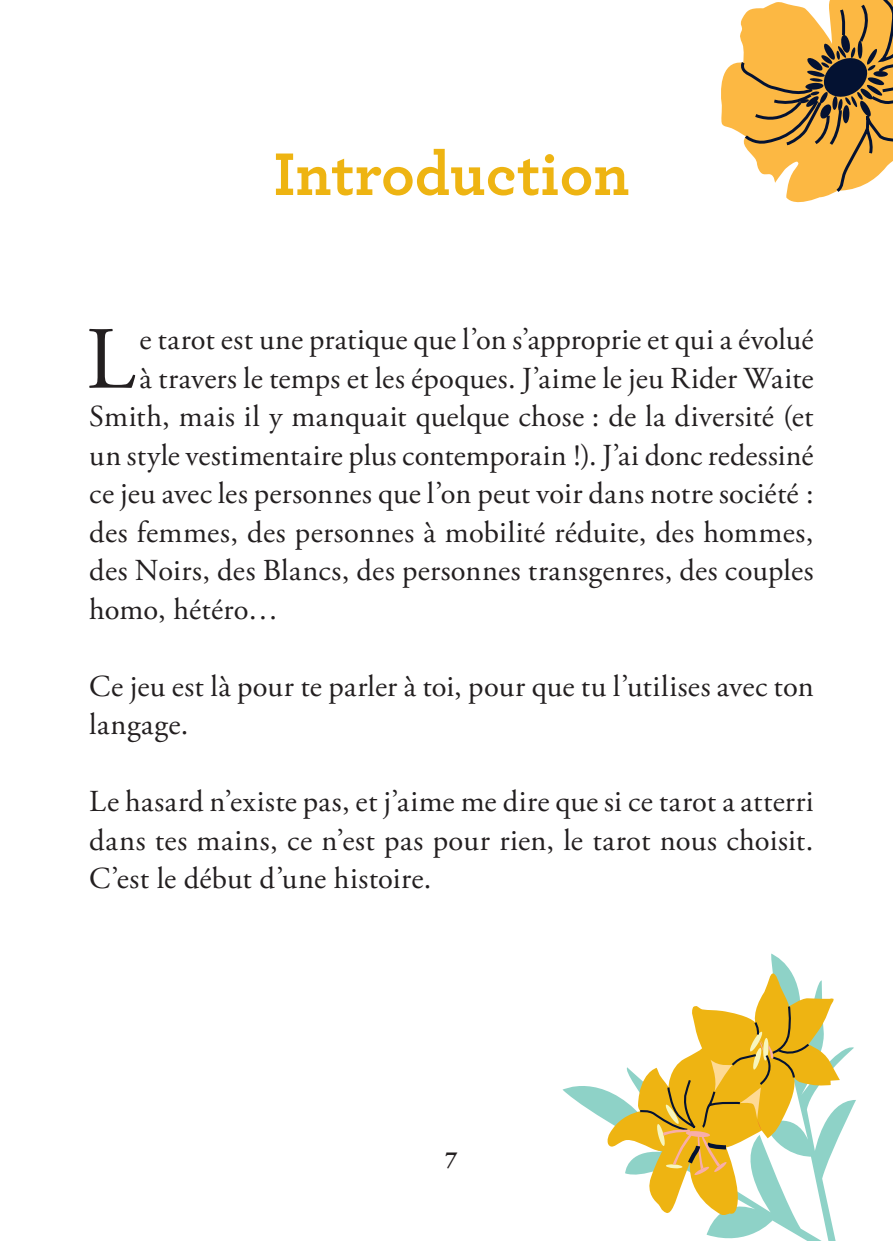
<style>
.page{position:relative;width:893px;height:1241px;background:#fff}
.page>*{position:absolute;margin:0;border:0;box-sizing:border-box;transform-origin:0 0}
.t1{font:88.55px "Adobe Garamond Pro";color:#231f20}
.t2{font:700 63px "Archer";color:#eeb412}
.t3{font:30.45px/38.5px "Adobe Garamond Pro";letter-spacing:.01em;color:#231f20}
.t4{font:700 23.1px "Adobe Garamond Pro";color:#231f20}
</style>
<div class="page">
<svg style="left:562px;top:1086px;width:45px;height:35px;fill:#8fd2c7"></svg>
<svg style="left:607px;top:1067px;width:31px;height:108px"></svg>
<svg style="left:638px;top:953px;width:218px;height:287px"></svg>
<svg style="left:721px;top:0;width:172px;height:203px"></svg>
<h2 class="t2" style="left:274px;top:124px;width:357px">Introduction</h2>
<h1 class="t1" style="left:86px;top:306px;width:50px">L</h1>
<p class="t3" style="left:140px;top:321px;width:675px">e tarot est une pratique que l’on s’approprie et qui a évolué</p>
<p class="t3" style="left:140px;top:360px;width:675px">à travers le temps et les époques. J’aime le jeu Rider Waite</p>
<p class="t3" style="left:89px;top:398px;width:726px">Smith, mais il y manquait quelque chose : de la diversité (et</p>
<p class="t3" style="left:89px;top:437px;width:726px">un style vestimentaire plus contemporain !). J’ai donc redessiné</p>
<p class="t3" style="left:89px;top:475px;width:726px">ce jeu avec les personnes que l’on peut voir dans notre société :</p>
<p class="t3" style="left:89px;top:514px;width:726px">des femmes, des personnes à mobilité réduite, des hommes,</p>
<p class="t3" style="left:89px;top:552px;width:726px">des Noirs, des Blancs, des personnes transgenres, des couples</p>
<p class="t3" style="left:89px;top:591px;width:190px">homo, hétéro…</p>
<p class="t3" style="left:89px;top:668px;width:726px">Ce jeu est là pour te parler à toi, pour que tu l’utilises avec ton langage.</p>
<p class="t3" style="left:89px;top:783px;width:726px;text-align:justify">Le hasard n’existe pas, et j’aime me dire que si ce tarot a atterri dans tes mains, ce n’est pas pour rien, le tarot nous choisit.<br>C’est le début d’une histoire.</p>
<p class="t4" style="left:445px;top:1145px;width:14px">7</p>
</div>
